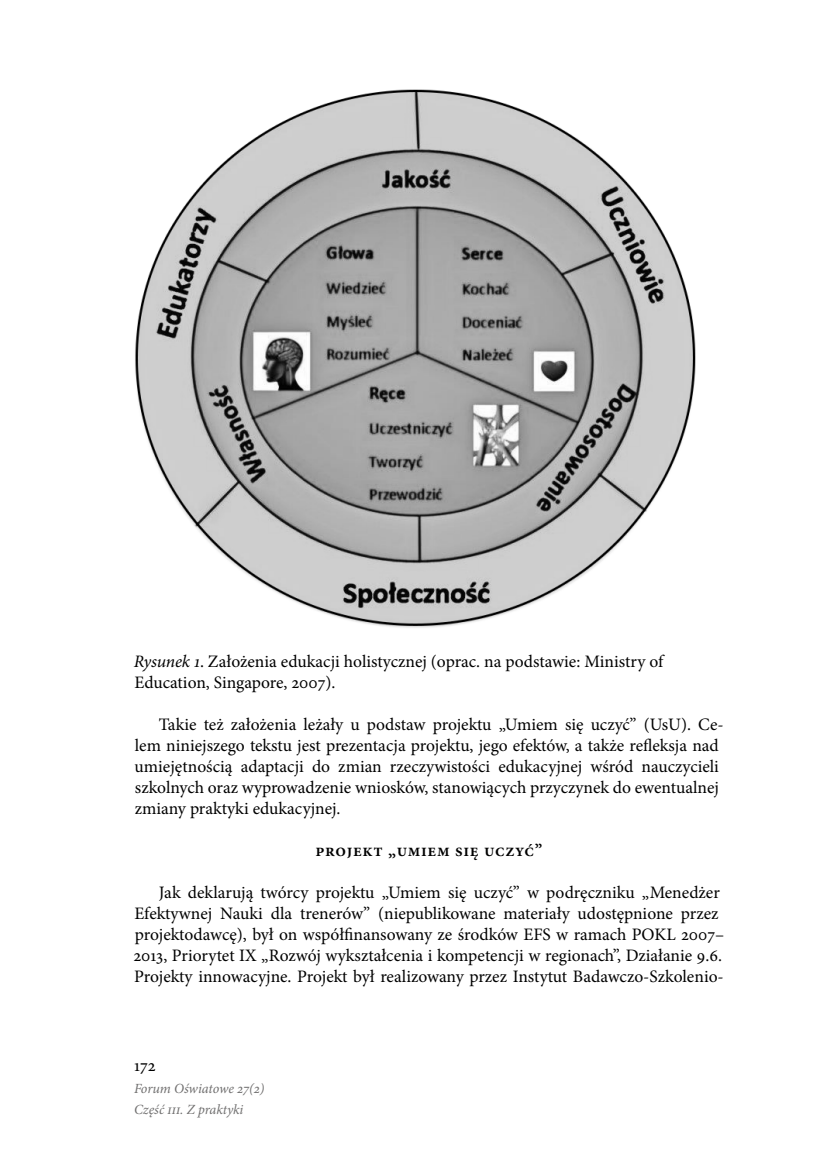
<style>
.page{position:relative;width:819px;height:1166px;background:#fff}
.page>*{position:absolute;margin:0;border:0;box-sizing:border-box;transform-origin:0 0}
.t1{font:17.5px/21px "Minion Pro";color:#000}
.t2{font:600 17.5px "Minion Pro";letter-spacing:.04em;color:#000}
.t3{font:italic 14px/21.7px "Minion Pro";letter-spacing:-.005em;color:#706f6f}
.s1{font-style:italic}
</style>
<div class="page">
<img style="left:135px;top:89px;width:560px;height:539px">
<p class="t1" style="left:134px;top:651px;width:531px"><span class="s1">Rysunek 1</span>. Założenia edukacji holistycznej (oprac. na podstawie: Ministry of<br>Education, Singapore, 2007).</p>
<p class="t1" style="left:135px;top:714px;width:590px;text-indent:24px">Takie też założenia leżały u podstaw projektu „Umiem się uczyć” (UsU). Ce&shy;lem niniejszego tekstu jest prezentacja projektu, jego efektów, a także refleksja nad umiejętnością adaptacji do zmian rzeczywistości edukacyjnej wśród nauczycieli szkolnych oraz wyprowadzenie wniosków, stanowiących przyczynek do ewentualnej zmiany praktyki edukacyjnej.</p>
<p class="t2" style="left:315px;top:838px;width:228px">projekt „umiem się uczyć”</p>
<p class="t1" style="left:133px;top:882px;width:592px;text-indent:26px">Jak deklarują twórcy projektu „Umiem się uczyć” w podręczniku „Menedżer Efektywnej Nauki dla trenerów” (niepublikowane materiały udostępnione przez projektodawcę), był on współfinansowany ze środków EFS w ramach POKL 2007– 2013, Priorytet IX „Rozwój wykształcenia i kompetencji w regionach”, Działanie 9.6.<br>Projekty innowacyjne. Projekt był realizowany przez Instytut Badawczo-Szkolenio-</p>
<p class="t1" style="left:134px;top:1055px;width:23px">172</p>
<p class="t3" style="left:134px;top:1077px;width:132px">Forum Oświatowe 27(2)<br>Część iii. Z praktyki</p>
</div>
